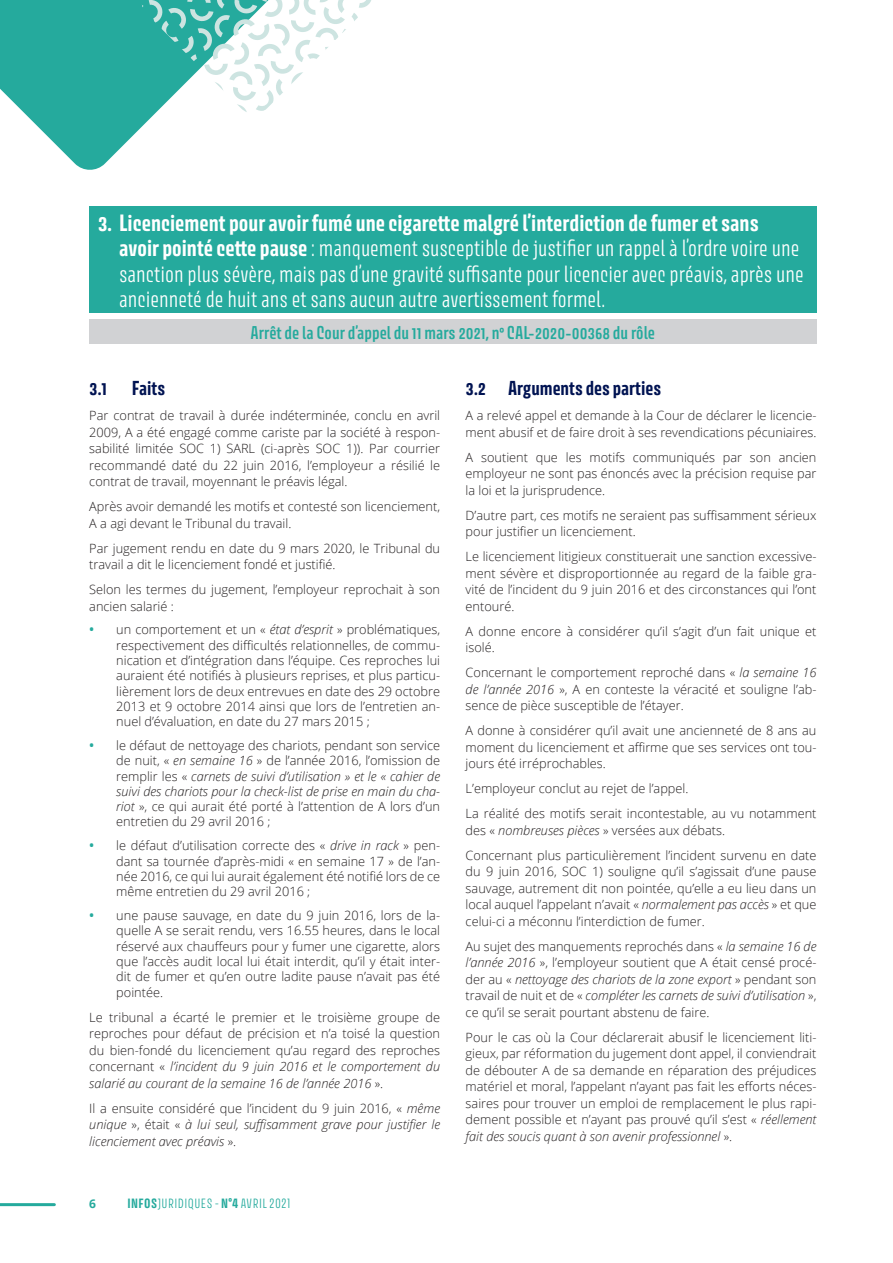
<style>
.page{position:relative;width:893px;height:1263px;background:#fff}
.page>*{position:absolute;margin:0;border:0;box-sizing:border-box;transform-origin:0 0}
.Titre_1{font:300 21px/25.2px "Avory I Latn";color:#fff}
.Titre_1_1{font:700 18px "Avory I Latn";color:#001352}
.Titre_ARRET{font:600 16.5px "Avory I Latn";color:#25aa9d}
.Texte_courant{font:300 12.75px/16.5px "Open Sans";color:#231f20;text-align:justify}
.Texte_courant-2{font:italic 300 12.75px/16.5px "Open Sans";color:#231f20;text-align:justify}
.t1{font:300 12px "Avory I Latn";letter-spacing:.035em;color:#25aa9d}
.t2{font:700 12px "Open Sans";color:#25aa9d}
.s1{font-weight:700}
.s2{font-weight:600;font-size:13.5px;color:#25aa9d}
.s3{font-style:italic}
.s4{font-style:normal}
</style>
<div class="page">
<svg style="left:0;top:0;width:154px;height:170px;fill:#25aa9d"></svg>
<hr style="left:0;top:1203px;width:54px;height:3px;background:#25aa9d">
<svg style="left:140px;top:0;width:231px;height:115px"></svg>
<div style="left:89px;top:206px;width:727px;height:107px;background:#25aa9d"></div>
<div style="left:89px;top:320px;width:727px;height:24px;background:#d1d2d4"></div>
<p class="Titre_1" style="left:119px;top:211px;width:686px;text-indent:-21px"><span class="s1">3. Licenciement pour avoir fumé une cigarette malgré l’interdiction de fumer et sans avoir pointé cette pause</span> : manquement susceptible de justifier un rappel à l’ordre voire une sanction plus sévère, mais pas d’une gravité suffisante pour licencier avec préavis, après une ancienneté de huit ans et sans aucun autre avertissement formel.</p>
<p class="Titre_ARRET" style="left:251px;top:322px;width:406px">Arrêt de la Cour d’appel du 11 mars 2021, n° CAL-2020-00368 du rôle</p>
<p class="Titre_1_1" style="left:89px;top:376px;width:19px">3.1</p>
<p class="Titre_1_1" style="left:132px;top:376px;width:35px">Faits</p>
<p class="Texte_courant" style="left:89px;top:407px;width:352px">Par contrat de travail à durée indéterminée, conclu en avril 2009, A a été engagé comme cariste par la société à respon&shy;sabilité limitée SOC 1) SARL (ci-après SOC 1)). Par courrier recommandé daté du 22 juin 2016, l’employeur a résilié le contrat de travail, moyennant le préavis légal.</p>
<p class="Texte_courant" style="left:89px;top:498px;width:352px">Après avoir demandé les motifs et contesté son licenciement,<br>A a agi devant le Tribunal du travail.</p>
<p class="Texte_courant" style="left:89px;top:539px;width:352px">Par jugement rendu en date du 9 mars 2020, le Tribunal du travail a dit le licenciement fondé et justifié.</p>
<p class="Texte_courant" style="left:89px;top:581px;width:352px">Selon les termes du jugement, l’employeur reprochait à son ancien salarié :</p>
<p class="Texte_courant" style="left:116px;top:622px;width:325px;line-height:15.3px;text-indent:-27px"><span class="s2">•</span> un comportement et un « <span class="s3">état d’esprit</span> » problématiques, respectivement des difficultés relationnelles, de commu&shy;nication et d’intégration dans l’équipe. Ces reproches lui auraient été notifiés à plusieurs reprises, et plus particu&shy;lièrement lors de deux entrevues en date des 29 octobre 2013 et 9 octobre 2014 ainsi que lors de l’entretien an&shy;nuel d’évaluation, en date du 27 mars 2015 ;</p>
<p class="Texte_courant" style="left:116px;top:737px;width:325px;line-height:15.3px;text-indent:-27px"><span class="s2">•</span> le défaut de nettoyage des chariots, pendant son service de nuit, « <span class="s3">en semaine 16</span> » de l’année 2016, l’omission de remplir les « <span class="s3">carnets de suivi d’utilisation » et le « cahier de suivi des chariots pour la check-list de prise en main du cha&shy;riot</span> », ce qui aurait été porté à l’attention de A lors d’un entretien du 29 avril 2016 ;</p>
<p class="Texte_courant" style="left:116px;top:838px;width:325px;line-height:15.3px;text-indent:-27px"><span class="s2">•</span> le défaut d’utilisation correcte des « <span class="s3">drive in rack</span> » pen&shy;dant sa tournée d’après-midi « en semaine 17 » de l’an&shy;née 2016, ce qui lui aurait également été notifié lors de ce même entretien du 29 avril 2016 ;</p>
<p class="Texte_courant" style="left:116px;top:907px;width:325px;line-height:15.3px;text-indent:-27px"><span class="s2">•</span> une pause sauvage, en date du 9 juin 2016, lors de la&shy;quelle A se serait rendu, vers 16.55 heures, dans le local réservé aux chauffeurs pour y fumer une cigarette, alors que l’accès audit local lui était interdit, qu’il y était inter&shy;dit de fumer et qu’en outre ladite pause n’avait pas été pointée.</p>
<p class="Texte_courant" style="left:89px;top:1008px;width:352px">Le tribunal a écarté le premier et le troisième groupe de reproches pour défaut de précision et n’a toisé la question du bien-fondé du licenciement qu’au regard des reproches concernant « <span class="s3">l’incident du 9 juin 2016 et le comportement du salarié au courant de la semaine 16 de l’année 2016</span> ».</p>
<p class="Texte_courant-2" style="left:89px;top:1099px;width:352px"><span class="s4">Il a ensuite considéré que l’incident du 9 juin 2016, «</span> même unique <span class="s4">», était «</span> à lui seul, suffisamment grave pour justifier le licenciement avec préavis <span class="s4">».</span></p>
<p class="t2" style="left:89px;top:1195px;width:8px">6</p>
<p class="t1" style="left:127px;top:1196px;width:165px"><span class="s1">INFOS</span>JURIDIQUES - <span class="s1">N°4</span> AVRIL 2021</p>
<p class="Titre_1_1" style="left:466px;top:376px;width:197px">3.2 Arguments des parties</p>
<p class="Texte_courant" style="left:466px;top:407px;width:352px">A a relevé appel et demande à la Cour de déclarer le licencie&shy;ment abusif et de faire droit à ses revendications pécuniaires.</p>
<p class="Texte_courant" style="left:466px;top:448px;width:352px">A soutient que les motifs communiqués par son ancien employeur ne sont pas énoncés avec la précision requise par la loi et la jurisprudence.</p>
<p class="Texte_courant" style="left:466px;top:506px;width:352px">D’autre part, ces motifs ne seraient pas suffisamment sérieux pour justifier un licenciement.</p>
<p class="Texte_courant" style="left:466px;top:548px;width:352px">Le licenciement litigieux constituerait une sanction excessive&shy;ment sévère et disproportionnée au regard de la faible gra&shy;vité de l’incident du 9 juin 2016 et des circonstances qui l’ont entouré.</p>
<p class="Texte_courant" style="left:466px;top:622px;width:352px">A donne encore à considérer qu’il s’agit d’un fait unique et isolé.</p>
<p class="Texte_courant" style="left:466px;top:664px;width:352px">Concernant le comportement reproché dans « <span class="s3">la semaine 16 de l’année 2016</span> », A en conteste la véracité et souligne l’ab&shy;sence de pièce susceptible de l’étayer.</p>
<p class="Texte_courant" style="left:466px;top:722px;width:352px">A donne à considérer qu’il avait une ancienneté de 8 ans au moment du licenciement et affirme que ses services ont tou&shy;jours été irréprochables.</p>
<p class="Texte_courant" style="left:466px;top:780px;width:224px">L’employeur conclut au rejet de l’appel.</p>
<p class="Texte_courant" style="left:466px;top:805px;width:352px">La réalité des motifs serait incontestable, au vu notamment des « <span class="s3">nombreuses pièces</span> » versées aux débats.</p>
<p class="Texte_courant" style="left:466px;top:846px;width:352px">Concernant plus particulièrement l’incident survenu en date du 9 juin 2016, SOC 1) souligne qu’il s’agissait d’une pause sauvage, autrement dit non pointée, qu’elle a eu lieu dans un local auquel l’appelant n’avait « <span class="s3">normalement pas accès</span> » et que celui-ci a méconnu l’interdiction de fumer.</p>
<p class="Texte_courant" style="left:466px;top:937px;width:352px">Au sujet des manquements reprochés dans « <span class="s3">la semaine 16 de l’année 2016</span> », l’employeur soutient que A était censé procé&shy;der au « <span class="s3">nettoyage des chariots de la zone export</span> » pendant son travail de nuit et de « <span class="s3">compléter les carnets de suivi d’utilisation</span> », ce qu’il se serait pourtant abstenu de faire.</p>
<p class="Texte_courant" style="left:466px;top:1028px;width:352px">Pour le cas où la Cour déclarerait abusif le licenciement liti&shy;gieux, par réformation du jugement dont appel, il conviendrait de débouter A de sa demande en réparation des préjudices matériel et moral, l’appelant n’ayant pas fait les efforts néces&shy;saires pour trouver un emploi de remplacement le plus rapi&shy;dement possible et n’ayant pas prouvé qu’il s’est « <span class="s3">réellement fait des soucis quant à son avenir professionnel</span> ».</p>
</div>
